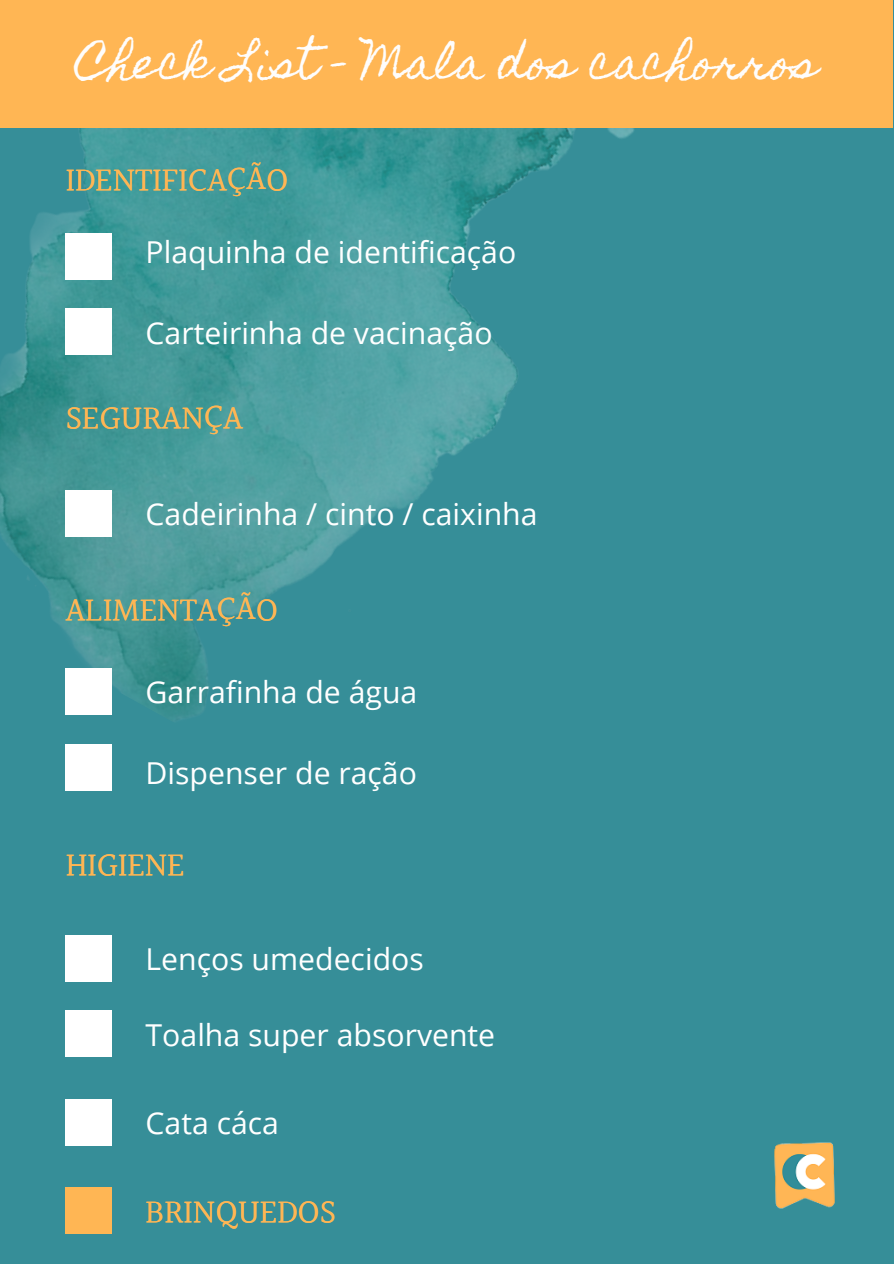
<style>
.page{position:relative;width:894px;height:1264px;background:#fff}
.page>*{position:absolute;margin:0;border:0;box-sizing:border-box;transform-origin:0 0}
.t1{font:42.3px "Homemade Apple";color:#fefdfc}
.t2{font:33.9px "Halant";color:#ffb654}
.t3{font:30.15px "Open Sans";color:#fff}
</style>
<div class="page">
<div style="left:0;top:0;width:893px;height:1263px;background:#368e98"></div>
<img style="left:0;top:128px;width:634px;height:663px">
<div style="left:66px;top:233px;width:46px;height:47px;background:#fff"></div>
<img style="left:774px;top:1142px;width:61px;height:67px">
<div style="left:0;top:0;width:892px;height:128px;background:#ffb654"></div>
<div style="left:66px;top:309px;width:46px;height:46px;background:#fff"></div>
<div style="left:66px;top:490px;width:46px;height:46px;background:#fff"></div>
<div style="left:66px;top:668px;width:46px;height:47px;background:#fff"></div>
<div style="left:66px;top:744px;width:46px;height:46px;background:#fff"></div>
<div style="left:66px;top:935px;width:46px;height:46px;background:#fff"></div>
<div style="left:66px;top:1010px;width:46px;height:47px;background:#fff"></div>
<div style="left:66px;top:1099px;width:46px;height:46px;background:#fff"></div>
<div style="left:66px;top:1186px;width:46px;height:47px;background:#ffb654"></div>
<p class="t1" style="left:76px;top:39px;width:743px">Check List - Mala dos cachorros</p>
<p class="t2" style="left:66px;top:155px;width:224px">IDENTIFICAÇÃO</p>
<p class="t3" style="left:145px;top:231px;width:372px">Plaquinha de identificação</p>
<p class="t3" style="left:145px;top:311px;width:348px">Carteirinha de vacinação</p>
<p class="t2" style="left:66px;top:393px;width:178px">SEGURANÇA</p>
<p class="t3" style="left:145px;top:492px;width:393px">Cadeirinha / cinto / caixinha</p>
<p class="t2" style="left:66px;top:584px;width:214px">ALIMENTAÇÃO</p>
<p class="t3" style="left:145px;top:671px;width:273px">Garrafinha de água</p>
<p class="t3" style="left:145px;top:751px;width:273px">Dispenser de ração</p>
<p class="t2" style="left:66px;top:840px;width:120px">HIGIENE</p>
<p class="t3" style="left:145px;top:938px;width:280px">Lenços umedecidos</p>
<p class="t3" style="left:145px;top:1013px;width:351px">Toalha super absorvente</p>
<p class="t3" style="left:145px;top:1101px;width:135px">Cata cáca</p>
<p class="t2" style="left:145px;top:1186px;width:192px">BRINQUEDOS</p>
</div>
